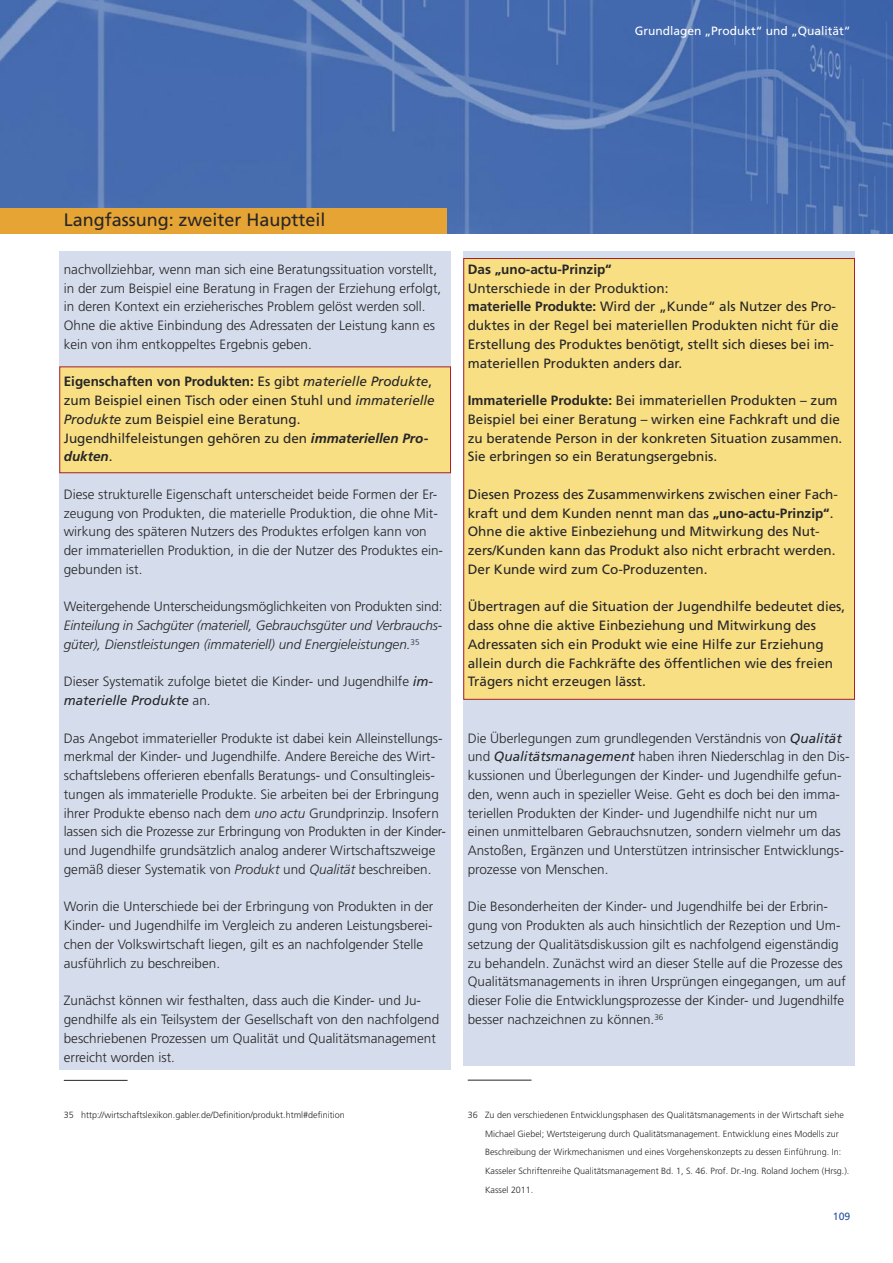
<style>
.page{position:relative;width:893px;height:1263px;background:#fff}
.page>*{position:absolute;margin:0;border:0;box-sizing:border-box;transform-origin:0 0}
.t1{font:18px "Frutiger";color:#272627}
.t2{font:300 13.5px/18.8px "Frutiger";color:#272627}
.t3{font:13.5px/18.8px "Frutiger";color:#272627}
.t4{font:italic 300 13.5px/18.8px "Frutiger";letter-spacing:-.01em;color:#272627}
.t5{font:700 13.5px "Frutiger";color:#272627}
.t6{font:12px "Frutiger";color:#fff}
.t7{font:10.5px "Frutiger";color:#2c54a2}
.t8{font:300 9px/18.8px "Frutiger";color:#272627}
.s1{font-weight:700}
.s2{font-style:italic}
.s3{font-weight:700;font-style:italic}
.s4{font-weight:400;font-style:italic}
</style>
<div class="page">
<div style="left:60px;top:251px;width:391px;height:819px;background:#d5ddec"></div>
<div style="left:463px;top:251px;width:392px;height:814px;background:#d5ddec"></div>
<img style="left:0;top:0;width:893px;height:234px">
<div style="left:0;top:208px;width:446px;height:26px;background:#e6a434"></div>
<div style="left:60px;top:367px;width:390px;height:105px;background:#f8df84"></div>
<div style="left:60px;top:367px;width:391px;height:106px;border:1px solid #a91f26"></div>
<hr style="left:64px;top:1080px;width:64px;height:1px;background:#272627">
<hr style="left:468px;top:1080px;width:63px;height:1px;background:#272627">
<div style="left:464px;top:259px;width:390px;height:440px;background:#f8df84"></div>
<p class="t6" style="left:635px;top:26px;width:217px">Grundlagen „Produkt“ und „Qualität“</p>
<h1 class="t1" style="left:64px;top:213px;width:263px">Langfassung: zweiter Hauptteil</h1>
<p class="t2" style="left:64px;top:261px;width:379px">nachvollziehbar, wenn man sich eine Beratungssituation vorstellt, in der zum Beispiel eine Beratung in Fragen der Erziehung erfolgt, in deren Kontext ein erzieherisches Problem gelöst werden soll.<br>Ohne die aktive Einbindung des Adressaten der Leistung kann es kein von ihm entkoppeltes Ergebnis geben.</p>
<p class="t3" style="left:64px;top:373px;width:373px"><span class="s1">Eigenschaften von Produkten:</span> Es gibt <span class="s2">materielle Produkte</span>, zum Beispiel einen Tisch oder einen Stuhl und <span class="s2">immaterielle Produkte</span> zum Beispiel eine Beratung.<br>Jugendhilfeleistungen gehören zu den <span class="s3">immateriellen Pro&shy;dukten</span>.</p>
<p class="t2" style="left:64px;top:486px;width:381px">Diese strukturelle Eigenschaft unterscheidet beide Formen der Er&shy;zeugung von Produkten, die materielle Produktion, die ohne Mit&shy;wirkung des späteren Nutzers des Produktes erfolgen kann von der immateriellen Produktion, in die der Nutzer des Produktes ein&shy;gebunden ist.</p>
<p class="t2" style="left:64px;top:598px;width:380px">Weitergehende Unterscheidungsmöglichkeiten von Produkten sind:</p>
<p class="t4" style="left:64px;top:617px;width:380px">Einteilung in Sachgüter (materiell, Gebrauchsgüter und Verbrauchs&shy;güter), Dienstleistungen (immateriell) und Energieleistungen.<sup>35</sup></p>
<p class="t2" style="left:64px;top:673px;width:371px">Dieser Systematik zufolge bietet die Kinder- und Jugendhilfe <span class="s4">im&shy;materielle Produkte</span> an.</p>
<p class="t2" style="left:64px;top:730px;width:384px">Das Angebot immaterieller Produkte ist dabei kein Alleinstellungs&shy;merkmal der Kinder- und Jugendhilfe. Andere Bereiche des Wirt&shy;schaftslebens offerieren ebenfalls Beratungs- und Consultingleis&shy;tungen als immaterielle Produkte. Sie arbeiten bei der Erbringung ihrer Produkte ebenso nach dem <span class="s2">uno actu</span> Grundprinzip. Insofern lassen sich die Prozesse zur Erbringung von Produkten in der Kinder&shy;und Jugendhilfe grundsätzlich analog anderer Wirtschaftszweige gemäß dieser Systematik von <span class="s2">Produkt</span> und <span class="s2">Qualität</span> beschreiben.</p>
<p class="t2" style="left:64px;top:898px;width:371px">Worin die Unterschiede bei der Erbringung von Produkten in der Kinder- und Jugendhilfe im Vergleich zu anderen Leistungsberei&shy;chen der Volkswirtschaft liegen, gilt es an nachfolgender Stelle ausführlich zu beschreiben.</p>
<p class="t2" style="left:64px;top:992px;width:377px">Zunächst können wir festhalten, dass auch die Kinder- und Ju&shy;gendhilfe als ein Teilsystem der Gesellschaft von den nachfolgend beschriebenen Prozessen um Qualität und Qualitätsmanagement erreicht worden ist.</p>
<p class="t5" style="left:468px;top:264px;width:146px">Das „uno-actu-Prinzip“</p>
<p class="t3" style="left:468px;top:280px;width:372px">Unterschiede in der Produktion:<br><span class="s1">materielle Produkte:</span> Wird der „Kunde“ als Nutzer des Pro&shy;duktes in der Regel bei materiellen Produkten nicht für die Erstellung des Produktes benötigt, stellt sich dieses bei im&shy;materiellen Produkten anders dar.</p>
<p class="t3" style="left:468px;top:392px;width:376px"><span class="s1">Immaterielle Produkte:</span> Bei immateriellen Produkten – zum Beispiel bei einer Beratung – wirken eine Fachkraft und die zu beratende Person in der konkreten Situation zusammen.<br>Sie erbringen so ein Beratungsergebnis.</p>
<p class="t3" style="left:468px;top:486px;width:372px">Diesen Prozess des Zusammenwirkens zwischen einer Fach&shy;kraft und dem Kunden nennt man das <span class="s1">„uno-actu-Prinzip“</span>.<br>Ohne die aktive Einbeziehung und Mitwirkung des Nut&shy;zers/Kunden kann das Produkt also nicht erbracht werden.<br>Der Kunde wird zum Co-Produzenten.</p>
<p class="t3" style="left:468px;top:598px;width:379px">Übertragen auf die Situation der Jugendhilfe bedeutet dies, dass ohne die aktive Einbeziehung und Mitwirkung des Adressaten sich ein Produkt wie eine Hilfe zur Erziehung allein durch die Fachkräfte des öffentlichen wie des freien Trägers nicht erzeugen lässt.</p>
<p class="t2" style="left:468px;top:730px;width:383px">Die Überlegungen zum grundlegenden Verständnis von <span class="s4">Qualität </span>und <span class="s4">Qualitätsmanagement</span> haben ihren Niederschlag in den Dis&shy;kussionen und Überlegungen der Kinder- und Jugendhilfe gefun&shy;den, wenn auch in spezieller Weise. Geht es doch bei den imma&shy;teriellen Produkten der Kinder- und Jugendhilfe nicht nur um einen unmittelbaren Gebrauchsnutzen, sondern vielmehr um das Anstoßen, Ergänzen und Unterstützen intrinsischer Entwicklungs&shy;prozesse von Menschen.</p>
<p class="t2" style="left:468px;top:898px;width:380px">Die Besonderheiten der Kinder- und Jugendhilfe bei der Erbrin&shy;gung von Produkten als auch hinsichtlich der Rezeption und Um&shy;setzung der Qualitätsdiskussion gilt es nachfolgend eigenständig zu behandeln. Zunächst wird an dieser Stelle auf die Prozesse des Qualitätsmanagements in ihren Ursprüngen eingegangen, um auf dieser Folie die Entwicklungsprozesse der Kinder- und Jugendhilfe besser nachzeichnen zu können.<sup>36</sup></p>
<p class="t8" style="left:64px;top:1106px;width:282px">35 http://wirtschaftslexikon.gabler.de/Definition/produkt.html#definition</p>
<p class="t8" style="left:485px;top:1106px;width:366px;text-indent:-17px">36 Zu den verschiedenen Entwicklungsphasen des Qualitätsmanagements in der Wirtschaft siehe Michael Giebel; Wertsteigerung durch Qualitätsmanagement. Entwicklung eines Modells zur Beschreibung der Wirkmechanismen und eines Vorgehenskonzepts zu dessen Einführung. In:<br>Kasseler Schriftenreihe Qualitätsmanagement Bd. 1, S. 46. Prof. Dr.-Ing. Roland Jochem (Hrsg.).<br>Kassel 2011.</p>
<p class="t7" style="left:833px;top:1212px;width:19px">109</p>
</div>
